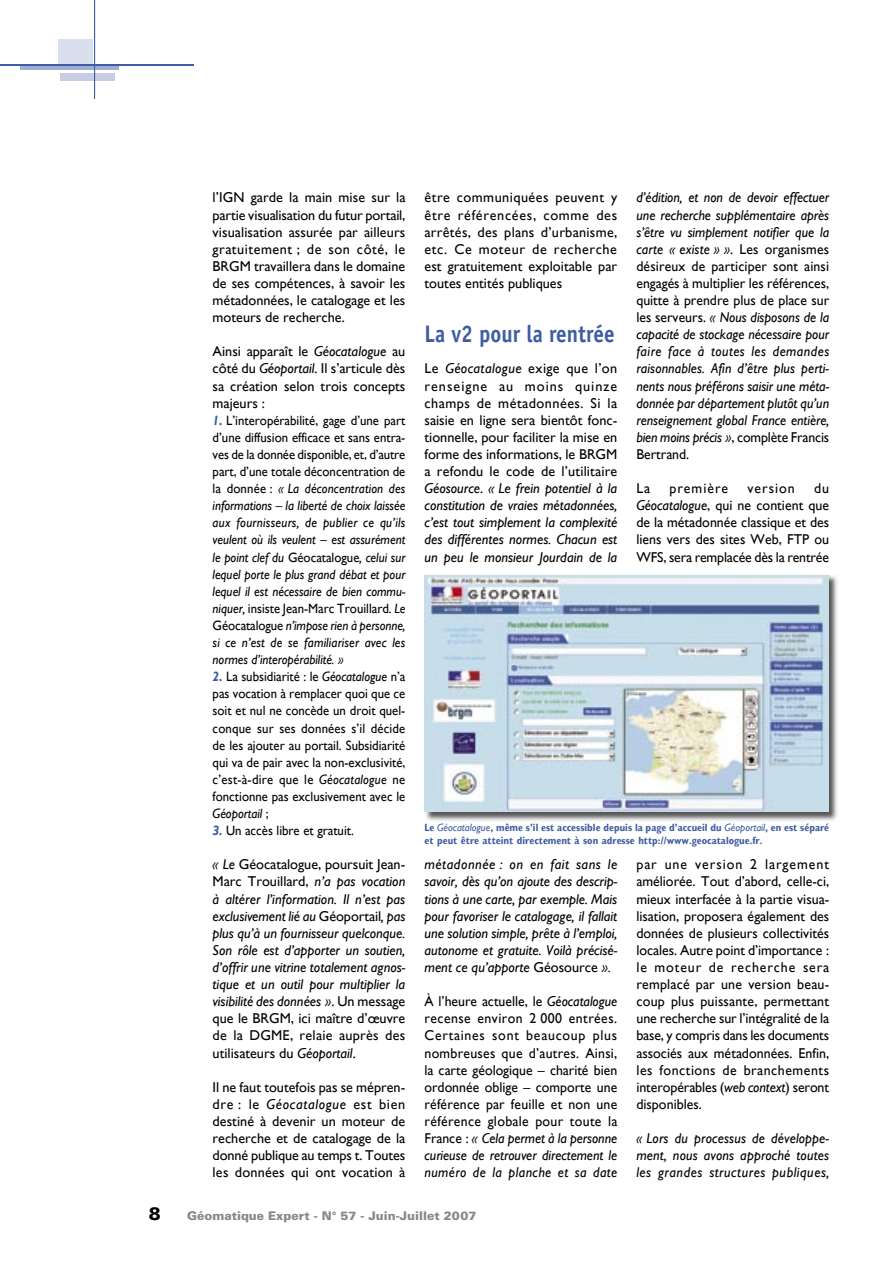
<style>
.page{position:relative;width:893px;height:1263px;background:#fff}
.page>*{position:absolute;margin:0;border:0;box-sizing:border-box;transform-origin:0 0}
.t1{font:700 24px "Officina Sans";color:#3f5da2;scale:.88 1}
.t2{font:900 18px "Univers";color:#000}
.t3{font:14.25px/17.1px "Gill Sans";color:#000;text-align:justify}
.t4{font:italic 14.25px/17.1px "Gill Sans";color:#000;text-align:justify}
.t5{font:14.25px "Gill Sans";letter-spacing:.07em;color:#000}
.t6{font:italic 13.5px/17.1px "Gill Sans";letter-spacing:.005em;color:#000;text-align:justify;scale:.95 1}
.t7{font:13.5px/17.1px "Gill Sans";color:#000;text-align:justify;scale:.95 1}
.t8{font:900 12px "Univers";color:#888}
.t9{font:700 condensed 10.5px/12.6px "Gill Sans";color:#3f5da2}
.s1{font-style:italic}
.s2{font-weight:700;color:#3f5da2}
.s3{font-style:normal}
.s4{font-weight:700;font-style:italic;color:#3f5da2}
.s5{font-weight:400;font-style:italic;font-stretch:normal}
</style>
<div class="page">
<hr style="left:20px;top:67px;width:99px;height:3px;background:#9faed1">
<div style="left:61px;top:73px;width:54px;height:8px;background:#c5cee3"></div>
<hr style="left:0;top:64px;width:194px;height:2px;background:#3f5da2">
<div style="left:58px;top:39px;width:34px;height:24px;background:#d9dfec"></div>
<hr style="left:94px;top:0;width:1px;height:99px;background:#3f5da2">
<img style="left:426px;top:575px;width:411px;height:246px">
<img style="left:424px;top:575px;width:405px;height:237px">
<p class="t3" style="left:213px;top:189px;width:194px">l’IGN garde la main mise sur la partie visualisation du futur portail, visualisation assurée par ailleurs gratuitement ; de son côté, le BRGM travaillera dans le domaine de ses compétences, à savoir les métadonnées, le catalogage et les moteurs de recherche.</p>
<p class="t3" style="left:213px;top:343px;width:194px">Ainsi apparaît le <span class="s1">Géocatalogue</span> au côté du <span class="s1">Géoportail</span>. Il s’articule dès sa création selon trois concepts majeurs :</p>
<p class="t6" style="left:213px;top:412px;width:204px"><span class="s2">1.</span> <span class="s3">L’interopérabilité, gage d’une part d’une diffusion efficace et sans entra&shy;ves de la donnée disponible, et, d’autre part, d’une totale déconcentration de la donnée :</span> « La déconcentration des informations – la liberté de choix laissée aux fournisseurs, de publier ce qu’ils veulent où ils veulent – est assurément le point clef du <span class="s3">Géocatalogue</span>, celui sur lequel porte le plus grand débat et pour lequel il est nécessaire de bien commu&shy;niquer, <span class="s3">insiste Jean-Marc Trouillard.</span> Le <span class="s3">Géocatalogue</span> n’impose rien à personne, si ce n’est de se familiariser avec les normes d’interopérabilité. »</p>
<p class="t7" style="left:213px;top:668px;width:204px"><span class="s4">2.</span> La subsidiarité : le <span class="s1">Géocatalogue</span> n’a pas vocation à remplacer quoi que ce soit et nul ne concède un droit quel&shy;conque sur ses données s’il décide de les ajouter au portail. Subsidiarité qui va de pair avec la non-exclusivité, c’est-à-dire que le <span class="s1">Géocatalogue</span> ne fonctionne pas exclusivement avec le <span class="s1">Géoportail</span> ;</p>
<p class="t7" style="left:213px;top:822px;width:150px"><span class="s4">3.</span> Un accès libre et gratuit.</p>
<p class="t4" style="left:213px;top:856px;width:194px">« Le <span class="s3">Géocatalogue, poursuit Jean-Marc Trouillard,</span> n’a pas vocation à altérer l’information. Il n’est pas exclusivement lié au <span class="s3">Géoportail</span>, pas plus qu’à un fournisseur quelconque.<br>Son rôle est d’apporter un soutien, d’offrir une vitrine totalement agnos&shy;tique et un outil pour multiplier la visibilité des données »<span class="s3">. Un message que le BRGM, ici maître d’œuvre de la DGME, relaie auprès des utilisateurs du</span> Géoportail<span class="s3">.</span></p>
<p class="t3" style="left:213px;top:1078px;width:194px">Il ne faut toutefois pas se mépren&shy;dre : le <span class="s1">Géocatalogue</span> est bien destiné à devenir un moteur de recherche et de catalogage de la donné publique au temps t. Toutes les données qui ont vocation à</p>
<p class="t3" style="left:424px;top:189px;width:194px">être communiquées peuvent y être référencées, comme des arrêtés, des plans d’urbanisme, etc. Ce moteur de recherche est gratuitement exploitable par toutes entités publiques</p>
<h1 class="t1" style="left:424px;top:319px;width:217px">La v2 pour la rentrée</h1>
<p class="t3" style="left:424px;top:360px;width:194px">Le <span class="s1">Géocatalogue</span> exige que l’on renseigne au moins quinze champs de métadonnées. Si la saisie en ligne sera bientôt fonc&shy;tionnelle, pour faciliter la mise en forme des informations, le BRGM a refondu le code de l’utilitaire <span class="s1">Géosource</span>. <span class="s1">« Le frein potentiel à la constitution de vraies métadonnées, c’est tout simplement la complexité des différentes normes. Chacun est un peu le monsieur Jourdain de la</span></p>
<p class="t4" style="left:636px;top:189px;width:194px">d’édition, et non de devoir effectuer une recherche supplémentaire après s’être vu simplement notifier que la carte « existe » »<span class="s3">. Les organismes désireux de participer sont ainsi engagés à multiplier les références, quitte à prendre plus de place sur les serveurs.</span> « Nous disposons de la capacité de stockage nécessaire pour faire face à toutes les demandes raisonnables. Afin d’être plus perti&shy;nents nous préférons saisir une méta&shy;donnée par département plutôt qu’un renseignement global France entière, bien moins précis »<span class="s3">, complète Francis Bertrand.</span></p>
<p class="t3" style="left:636px;top:480px;width:15px">La</p>
<p class="t5" style="left:669px;top:480px;width:60px">première</p>
<p class="t5" style="left:747px;top:480px;width:49px">version</p>
<p class="t3" style="left:636px;top:480px;width:194px;text-indent:178px">du <span class="s1">Géocatalogue</span>, qui ne contient que de la métadonnée classique et des liens vers des sites Web, FTP ou WFS, sera remplacée dès la rentrée</p>
<p class="t9" style="left:424px;top:821px;width:406px">Le <span class="s5">Géocatalogue</span>, même s’il est accessible depuis la page d’accueil du <span class="s5">Géoportail</span>, en est séparé et peut être atteint directement à son adresse http://www.geocatalogue.fr.</p>
<p class="t4" style="left:424px;top:856px;width:194px">métadonnée : on en fait sans le savoir, dès qu’on ajoute des descrip&shy;tions à une carte, par exemple. Mais pour favoriser le catalogage, il fallait une solution simple, prête à l’emploi, autonome et gratuite. Voilà précisé&shy;ment ce qu’apporte <span class="s3">Géosource</span> ».</p>
<p class="t3" style="left:424px;top:993px;width:194px">À l’heure actuelle, le <span class="s1">Géocatalogue </span>recense environ 2 000 entrées.<br>Certaines sont beaucoup plus nombreuses que d’autres. Ainsi, la carte géologique – charité bien ordonnée oblige – comporte une référence par feuille et non une référence globale pour toute la France : <span class="s1">« Cela permet à la personne curieuse de retrouver directement le numéro de la planche et sa date</span></p>
<p class="t3" style="left:636px;top:856px;width:194px">par une version 2 largement améliorée. Tout d’abord, celle-ci, mieux interfacée à la partie visua&shy;lisation, proposera également des données de plusieurs collectivités locales. Autre point d’importance : le moteur de recherche sera remplacé par une version beau&shy;coup plus puissante, permettant une recherche sur l’intégralité de la base, y compris dans les documents associés aux métadonnées. Enfin, les fonctions de branchements interopérables (<span class="s1">web context</span>) seront disponibles.</p>
<p class="t4" style="left:636px;top:1130px;width:194px">« Lors du processus de développe&shy;ment, nous avons approché toutes les grandes structures publiques,</p>
<p class="t2" style="left:149px;top:1203px;width:14px">8</p>
<p class="t8" style="left:187px;top:1208px;width:291px">Géomatique Expert - N° 57 - Juin-Juillet 2007</p>
</div>
